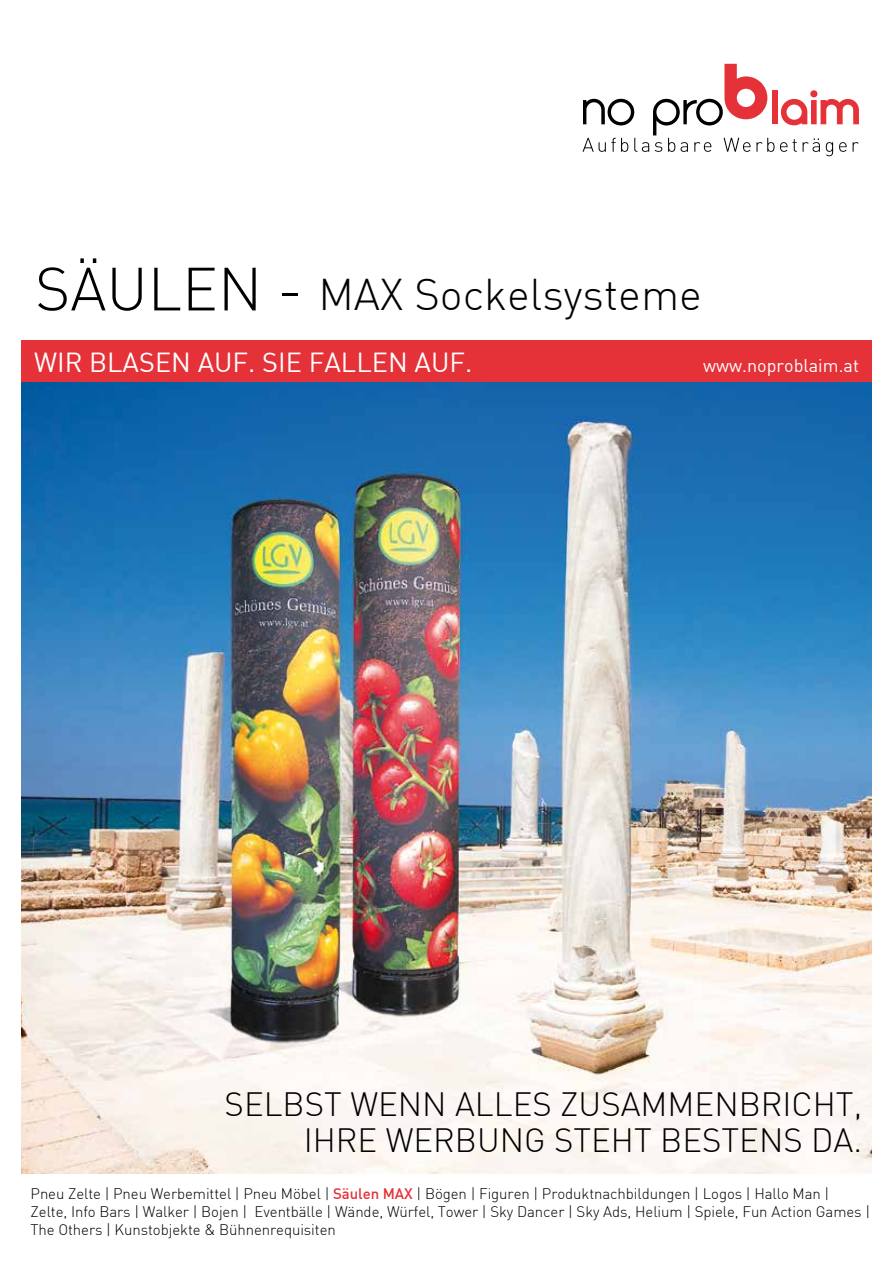
<style>
.page{position:relative;width:893px;height:1263px;background:#fff}
.page>*{position:absolute;margin:0;border:0;box-sizing:border-box;transform-origin:0 0}
.t1{font:300 43.5px "DIN";color:#000}
.t2{font:300 33px/36px "DIN";color:#000}
.t3{font:27px "DIN";color:#fff}
.t4{font:18px "DIN";color:#fff}
.t5{font:300 15px/18px "DIN";letter-spacing:-.005em;color:#000}
.s1{font-size:60px}
.s2{font-weight:500;color:#e53138}
</style>
<div class="page">
<svg style="left:583px;top:64px;width:276px;height:92px"></svg>
<div style="left:21px;top:340px;width:851px;height:43px;background:#e53138"></div>
<img style="left:21px;top:383px;width:851px;height:791px">
<h1 class="t1" style="left:35px;top:268px;width:668px"><span class="s1">SÄULEN -</span> MAX Sockelsysteme</h1>
<h3 class="t3" style="left:34px;top:345px;width:440px">WIR BLASEN AUF. SIE FALLEN AUF.</h3>
<p class="t4" style="left:703px;top:354px;width:157px">www.noproblaim.at</p>
<h2 class="t2" style="left:225px;top:1086px;width:175px">Selbst wenn</h2>
<h2 class="t2" style="left:455px;top:1086px;width:20px">alles</h2>
<h2 class="t2" style="left:560px;top:1086px;width:42px">zusammen</h2>
<h2 class="t2" style="left:304px;top:1086px;width:560px;text-indent:435px">bricht,<br>I hre Werbung steht bestens</h2>
<h2 class="t2" style="left:811px;top:1122px;width:52px">da.</h2>
<p class="t5" style="left:31px;top:1184px;width:841px">Pneu Zelte | Pneu Werbemittel | Pneu Möbel | <span class="s2">Säulen MAX</span> | Bögen | Figuren | Produktnachbildungen | Logos | Hallo Man |<br>Zelte, Info Bars | Walker | Bojen | Eventbälle | Wände, Würfel, Tower | Sky Dancer | Sky Ads, Helium | Spiele, Fun Action Games |<br>The Others | Kunstobjekte &amp; Bühnenrequisiten</p>
</div>
